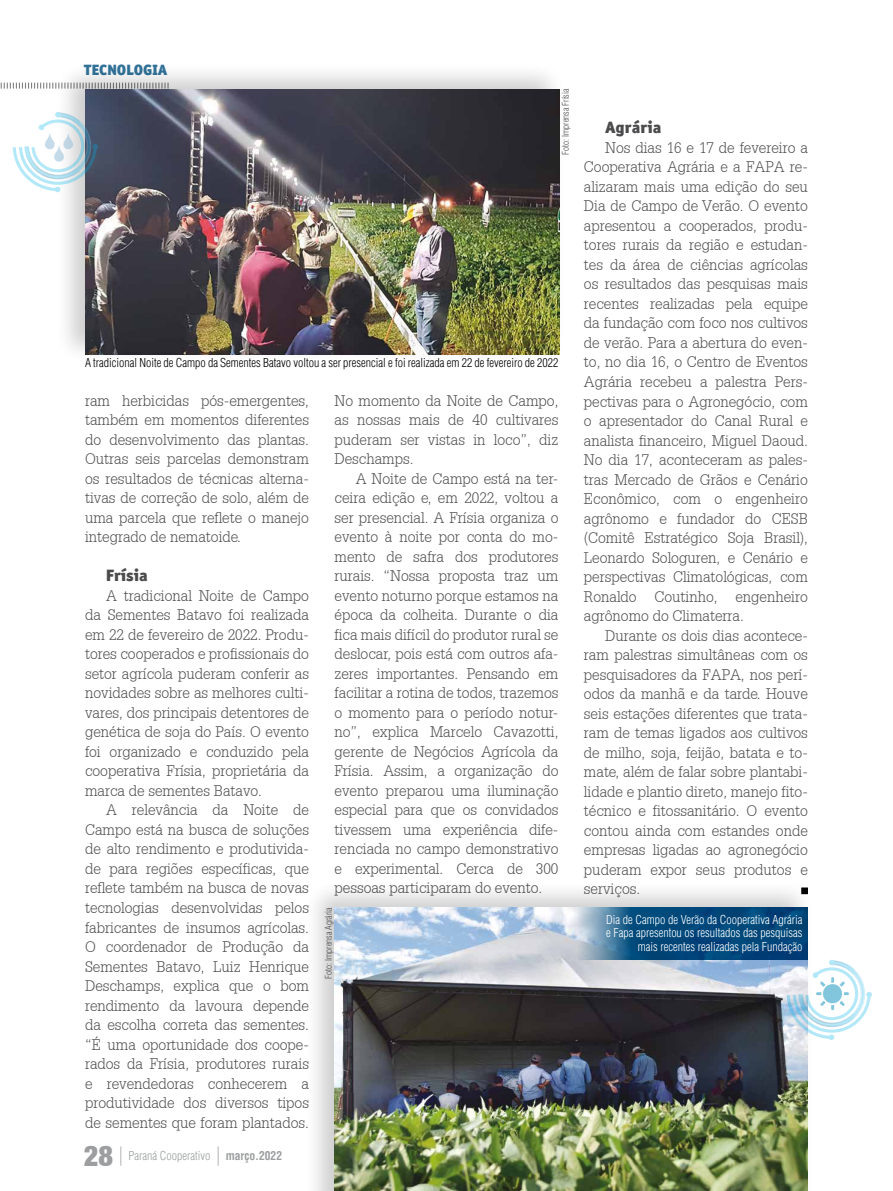
<style>
.page{position:relative;width:893px;height:1191px;background:#fff}
.page>*{position:absolute;margin:0;border:0;box-sizing:border-box;transform-origin:0 0}
.t1{font:30px "Sans Black Cond";color:#9c9e9f}
.t2{font:900 16.5px "Officina Sans ITC Std";color:#4b4b4d}
.t3{font:300 15px/19.5px "Installation Light S Si";color:#4b4b4d;text-align:justify}
.t4{font:900 15px "Officina Sans ITC Std";color:#32739a}
.t5{font:300 condensed 12px/13.5px "Helvetica";color:#fff;text-align:right}
.t6{font:300 condensed 12px "Helvetica";color:#000}
.t7{font:300 condensed 12px "Helvetica";color:#9c9e9f}
.t8{font:700 condensed 12px "Helvetica";color:#9c9e9f}
.t9{font:300 condensed 9px "Helvetica";color:#4b4b4d}
</style>
<div class="page">
<svg style="left:120px;top:1146px;width:1px;height:19px"></svg>
<svg style="left:218px;top:1146px;width:1px;height:19px"></svg>
<svg style="left:0;top:83px;width:54px;height:6px"></svg>
<div style="left:54px;top:62px;width:512px;height:302px;background:#000;opacity:.2"></div>
<img style="left:85px;top:89px;width:474px;height:265px">
<div style="left:304px;top:880px;width:511px;height:311px;background:#000;opacity:.2"></div>
<img style="left:334px;top:907px;width:474px;height:284px">
<div style="left:801px;top:887px;width:7px;height:7px;border:1px solid #000"></div>
<svg style="left:568px;top:907px;width:240px;height:52px;background:#215e8a"></svg>
<svg style="left:13px;top:112px;width:85px;height:80px"></svg>
<svg style="left:787px;top:959px;width:85px;height:81px"></svg>
<img style="left:814px;top:975px;width:37px;height:36px">
<p class="t4" style="left:84px;top:60px;width:85px">TECNOLOGIA</p>
<p class="t9" style="left:560px;top:155px;width:68px;rotate:-90deg">Foto: Imprensa Frísia</p>
<p class="t6" style="left:85px;top:355px;width:475px">A tradicional Noite de Campo da Sementes Batavo voltou a ser presencial e foi realizada em 22 de fevereiro de 2022</p>
<p class="t3" style="left:85px;top:390px;width:225px">ram herbicidas pós-emergentes, também em momentos diferentes do desenvolvimento das plantas.<br>Outras seis parcelas demonstram os resultados de técnicas alterna&shy;tivas de correção de solo, além de uma parcela que reflete o manejo integrado de nematoide.</p>
<p class="t2" style="left:106px;top:565px;width:43px">Frísia</p>
<p class="t3" style="left:85px;top:585px;width:225px;text-indent:21px">A tradicional Noite de Campo da Sementes Batavo foi realizada em 22 de fevereiro de 2022. Produ&shy;tores cooperados e profissionais do setor agrícola puderam conferir as novidades sobre as melhores culti&shy;vares, dos principais detentores de genética de soja do País. O evento foi organizado e conduzido pela cooperativa Frísia, proprietária da marca de sementes Batavo.</p>
<p class="t3" style="left:85px;top:800px;width:225px;text-indent:21px">A relevância da Noite de Campo está na busca de soluções de alto rendimento e produtivida&shy;de para regiões específicas, que reflete também na busca de novas tecnologias desenvolvidas pelos fabricantes de insumos agrícolas.<br>O coordenador de Produção da Sementes Batavo, Luiz Henrique Deschamps, explica que o bom rendimento da lavoura depende da escolha correta das sementes. “É uma oportunidade dos coope&shy;rados da Frísia, produtores rurais e revendedoras conhecerem a produtividade dos diversos tipos de sementes que foram plantados.</p>
<h1 class="t1" style="left:84px;top:1137px;width:31px">28</h1>
<p class="t7" style="left:128px;top:1148px;width:83px">Paraná Cooperativo</p>
<p class="t8" style="left:226px;top:1148px;width:58px">março.2022</p>
<p class="t3" style="left:334px;top:390px;width:225px">No momento da Noite de Campo, as nossas mais de 40 cultivares puderam ser vistas in loco”, diz Deschamps.</p>
<p class="t3" style="left:334px;top:468px;width:225px;text-indent:21px">A Noite de Campo está na ter&shy;ceira edição e, em 2022, voltou a ser presencial. A Frísia organiza o evento à noite por conta do mo&shy;mento de safra dos produtores rurais. “Nossa proposta traz um evento noturno porque estamos na época da colheita. Durante o dia fica mais difícil do produtor rural se deslocar, pois está com outros afa&shy;zeres importantes. Pensando em facilitar a rotina de todos, trazemos o momento para o período notur&shy;no”, explica Marcelo Cavazotti, gerente de Negócios Agrícola da Frísia. Assim, a organização do evento preparou uma iluminação especial para que os convidados tivessem uma experiência dife&shy;renciada no campo demonstrativo e experimental. Cerca de 300 pessoas participaram do evento.</p>
<p class="t9" style="left:323px;top:978px;width:73px;rotate:-90deg">Foto: Imprensa Agrária</p>
<p class="t2" style="left:605px;top:117px;width:58px">Agrária</p>
<p class="t3" style="left:584px;top:138px;width:225px;text-indent:21px">Nos dias 16 e 17 de fevereiro a Cooperativa Agrária e a FAPA re&shy;alizaram mais uma edição do seu Dia de Campo de Verão. O evento apresentou a cooperados, produ&shy;tores rurais da região e estudan&shy;tes da área de ciências agrícolas os resultados das pesquisas mais recentes realizadas pela equipe da fundação com foco nos cultivos de verão. Para a abertura do even&shy;to, no dia 16, o Centro de Eventos Agrária recebeu a palestra Pers&shy;pectivas para o Agronegócio, com o apresentador do Canal Rural e analista financeiro, Miguel Daoud.<br>No dia 17, aconteceram as pales&shy;tras Mercado de Grãos e Cenário Econômico, com o engenheiro agrônomo e fundador do CESB (Comitê Estratégico Soja Brasil), Leonardo Sologuren, e Cenário e perspectivas Climatológicas, com Ronaldo Coutinho, engenheiro agrônomo do Climaterra.</p>
<p class="t3" style="left:584px;top:625px;width:225px;text-indent:21px">Durante os dois dias acontece&shy;ram palestras simultâneas com os pesquisadores da FAPA, nos perí&shy;odos da manhã e da tarde. Houve seis estações diferentes que trata&shy;ram de temas ligados aos cultivos de milho, soja, feijão, batata e to&shy;mate, além de falar sobre plantabi&shy;lidade e plantio direto, manejo fito&shy;técnico e fitossanitário. O evento contou ainda com estandes onde empresas ligadas ao agronegócio puderam expor seus produtos e serviços.</p>
<p class="t5" style="left:606px;top:912px;width:198px">Dia de Campo de Verão da Cooperativa Agrária e Fapa apresentou os resultados das pesquisas mais recentes realizadas pela Fundação</p>
</div>
